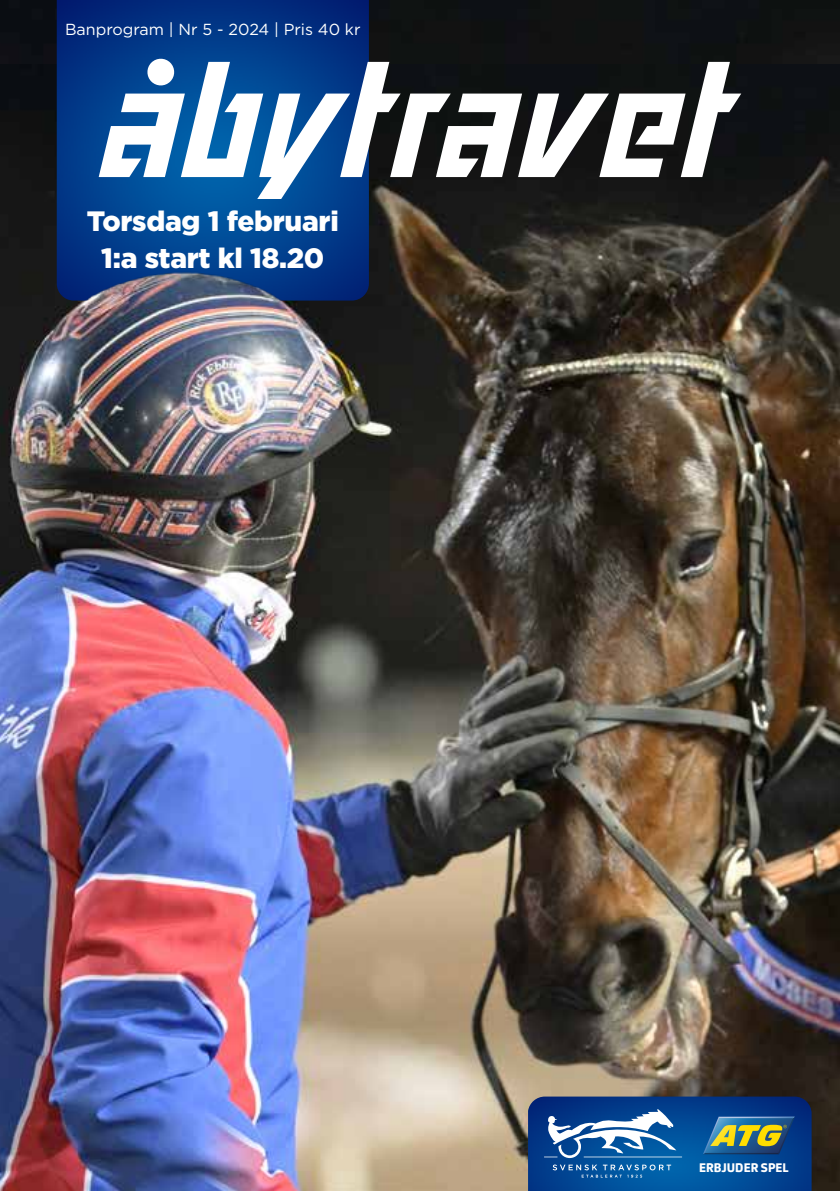
<style>
.page{position:relative;width:840px;height:1191px;background:#fff}
.page>*{position:absolute;margin:0;border:0;box-sizing:border-box;transform-origin:0 0}
.t1{font:900 28px/36px "Gotham";letter-spacing:-.01em;color:#fff;text-align:center}
.t2{font:16px "Gotham";color:#fff}
.t3{font:800 12px "ATG Text";color:#fff}
</style>
<div class="page">
<div style="left:0;top:0;width:839px;height:64px;background:#0f1212"></div>
<img style="left:0;top:64px;width:839px;height:1127px">
<img style="left:527px;top:1096px;width:284px;height:95px">
<svg style="left:702px;top:1116px;width:92px;height:38px;background:#587d73"></svg>
<svg style="left:552px;top:1164px;width:118px;height:13px;background:#266dad"></svg>
<svg style="left:543px;top:1108px;width:138px;height:50px"></svg>
<img style="left:57px;top:0;width:312px;height:300px">
<svg style="left:99px;top:59px;width:641px;height:140px"></svg>
<img style="left:68px;top:178px;width:240px;height:130px">
<p class="t2" style="left:65px;top:19px;width:297px">Banprogram | Nr 5 - 2024 | Pris 40 kr</p>
<p class="t1" style="left:87px;top:203px;width:253px">Torsdag 1 februari<br>1:a start kl 18.20</p>
<p class="t3" style="left:698px;top:1160px;width:91px">ERBJUDER SPEL</p>
</div>
